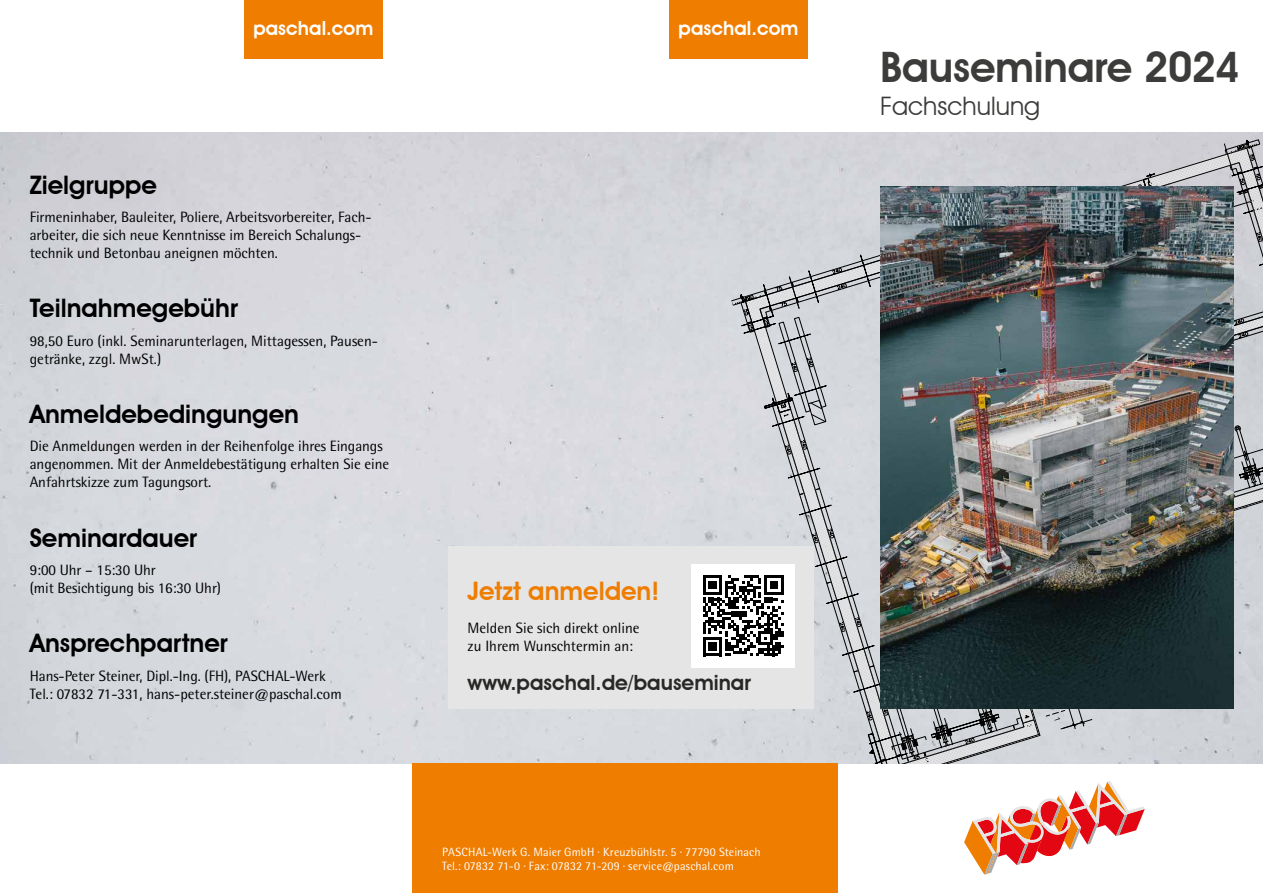
<style>
.page{position:relative;width:1263px;height:893px;background:#fff}
.page>*{position:absolute;margin:0;border:0;box-sizing:border-box;transform-origin:0 0}
.t1{font:600 42px "Avant Garde IT Cby BT";letter-spacing:-.005em;color:#3c3c3b}
.t2{font:600 25.5px "Avant Garde IT Cby BT";color:#000}
.t3{font:600 25.5px "Avant Garde IT Cby BT";color:#ef7d00}
.t4{font:25.5px "Avant Garde IT Cby BT";color:#3c3c3b}
.t5{font:600 21px "Avant Garde IT Cby BT";color:#282827}
.t6{font:600 19.35px "Avant Garde IT Cby BT";color:#fff}
.t7{font:15px/18px "Rotis Semi Sans Std";letter-spacing:-.005em;color:#000}
.t8{font:12px/14.5px "Rotis Semi Sans Std";letter-spacing:.01em;color:#fff}
</style>
<div class="page">
<img style="left:0;top:133px;width:703px;height:631px">
<div style="left:669px;top:0;width:139px;height:59px;background:#ef7d00"></div>
<div style="left:412px;top:764px;width:426px;height:129px;background:#ef7d00"></div>
<div style="left:244px;top:0;width:139px;height:59px;background:#ef7d00"></div>
<div style="left:449px;top:547px;width:365px;height:162px;background:#e5e5e5"></div>
<div style="left:691px;top:564px;width:104px;height:103px;background:#fff"></div>
<img style="left:703px;top:132px;width:560px;height:743px">
<p class="t6" style="left:253px;top:16px;width:121px">paschal.com</p>
<h2 class="t2" style="left:30px;top:169px;width:129px">Zielgruppe</h2>
<p class="t7" style="left:30px;top:208px;width:342px">Firmeninhaber, Bauleiter, Poliere, Arbeitsvorbereiter, Fach&shy;arbeiter, die sich neue Kenntnisse im Bereich Schalungs&shy;technik und Betonbau aneignen möchten.</p>
<h2 class="t2" style="left:30px;top:293px;width:209px">Teilnahmegebühr</h2>
<p class="t7" style="left:30px;top:332px;width:350px">98,50 Euro (inkl. Seminarunterlagen, Mittagessen, Pausen&shy;getränke, zzgl. MwSt.)</p>
<h2 class="t2" style="left:30px;top:399px;width:271px">Anmeldebedingungen</h2>
<p class="t7" style="left:30px;top:437px;width:361px">Die Anmeldungen werden in der Reihenfolge ihres Eingangs angenommen. Mit der Anmeldebestätigung erhalten Sie eine<br>Anfahrtskizze zum Tagungsort.</p>
<h2 class="t2" style="left:30px;top:522px;width:169px">Seminardauer</h2>
<p class="t7" style="left:30px;top:561px;width:193px">9:00 Uhr – 15:30 Uhr<br>(mit Besichtigung bis 16:30 Uhr)</p>
<h2 class="t2" style="left:30px;top:628px;width:199px">Ansprechpartner</h2>
<p class="t7" style="left:30px;top:666px;width:314px">Hans-Peter Steiner, Dipl.-Ing. (FH), PASCHAL-Werk<br>Tel.: 07832 71-331, hans-peter.steiner@paschal.com</p>
<p class="t6" style="left:679px;top:16px;width:121px">paschal.com</p>
<h2 class="t3" style="left:468px;top:575px;width:193px">Jetzt anmelden!</h2>
<p class="t7" style="left:468px;top:619px;width:174px">Melden Sie sich direkt online zu Ihrem Wunschtermin an:</p>
<h3 class="t5" style="left:468px;top:670px;width:285px">www.paschal.de/bauseminar</h3>
<p class="t8" style="left:442px;top:844px;width:320px">PASCHAL-Werk G. Maier GmbH · Kreuzbühlstr. 5 · 77790 Steinach<br>Tel.: 07832 71-0 · Fax: 07832 71-209 · service@paschal.com</p>
<h1 class="t1" style="left:880px;top:42px;width:361px">Bauseminare 2024</h1>
<h2 class="t4" style="left:880px;top:90px;width:161px">Fachschulung</h2>
</div>
